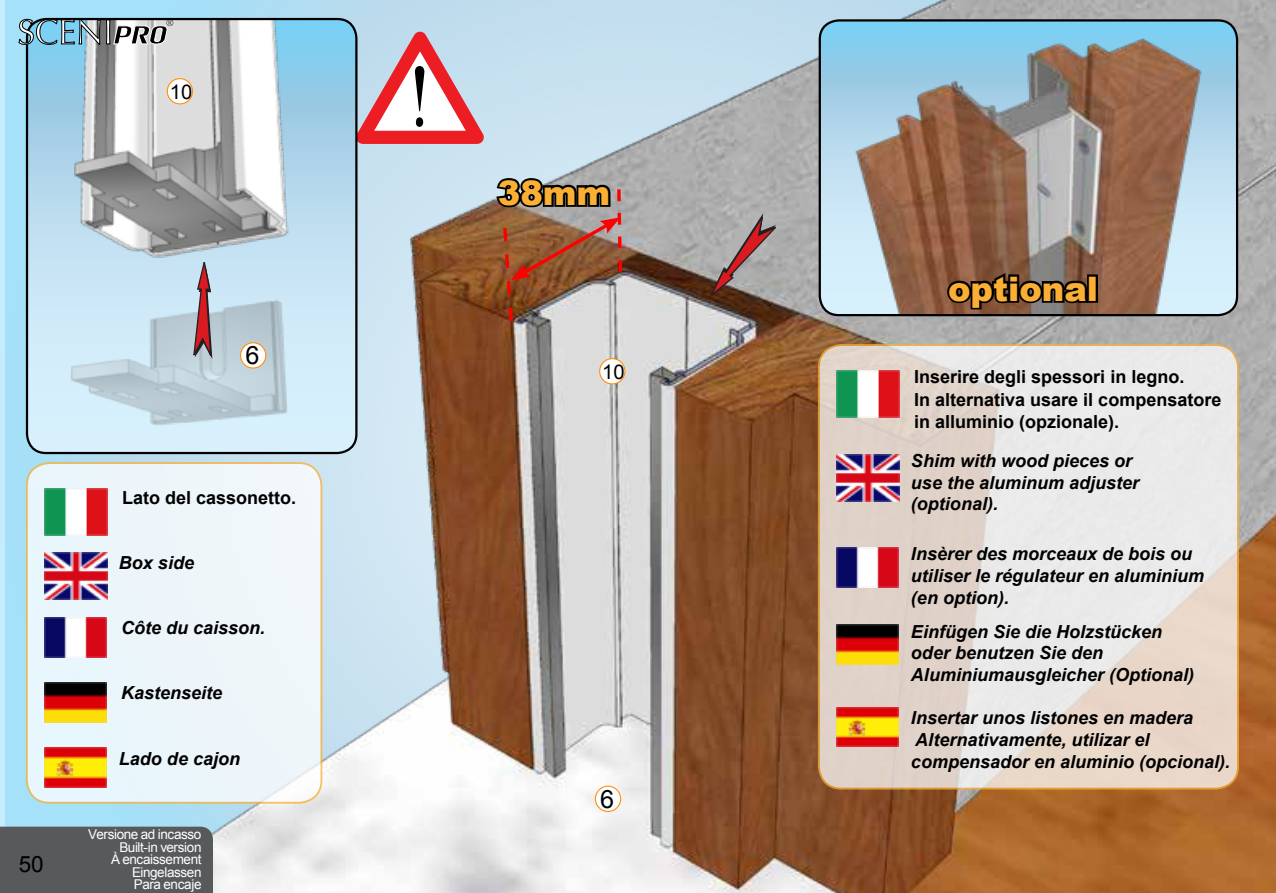
<style>
.page{position:relative;width:1276px;height:893px;background:#fff}
.page>*{position:absolute;margin:0;border:0;box-sizing:border-box;transform-origin:0 0}
.t1{font:900 33.75px "Arial";color:#fbb034}
.t2{font:25.2px "Arial";color:#000}
.t3{font:22.5px "Arial";color:#000}
.t4{font:20.25px "Arial";color:#000}
.t5{font:italic 700 18px/21.6px "Arial";color:#000}
.t6{font:700 18px/22.5px "Arial";color:#000}
.t7{font:13.5px/12.4px "Arial";letter-spacing:-.03em;color:#fff;text-align:right}
</style>
<div class="page">
<img style="left:0;top:0;width:1276px;height:893px">
<svg style="left:345px;top:12px;width:155px;height:143px"></svg>
<div style="left:595px;top:786px;width:25px;height:25px;background:#fff;border-radius:50%"></div>
<div style="left:595px;top:786px;width:26px;height:26px;border:1px solid #ff8b00;border-radius:50%"></div>
<svg style="left:707px;top:211px;width:74px;height:89px"></svg>
<img style="left:493px;top:175px;width:131px;height:150px">
<svg style="left:27px;top:19px;width:329px;height:434px"></svg>
<img style="left:27px;top:21px;width:318px;height:425px">
<div style="left:26px;top:18px;width:331px;height:436px;border:2px solid #000;border-radius:19px"></div>
<img style="left:820px;top:20px;width:417px;height:295px">
<div style="left:818px;top:19px;width:420px;height:297px;border:2px solid #000;border-radius:19px"></div>
<svg style="left:192px;top:256px;width:20px;height:106px"></svg>
<div style="left:167px;top:79px;width:25px;height:25px;background:#fff;border-radius:50%"></div>
<div style="left:167px;top:78px;width:26px;height:26px;border:1px solid #ff8b00;border-radius:50%"></div>
<div style="left:600px;top:359px;width:25px;height:25px;background:#fff;border-radius:50%"></div>
<div style="left:599px;top:358px;width:26px;height:26px;border:1px solid #ff8b00;border-radius:50%"></div>
<svg style="left:944px;top:270px;width:148px;height:41px"></svg>
<div style="left:1087px;top:274px;width:11px;height:29px;border:4px solid #000"></div>
<svg style="left:819px;top:345px;width:419px;height:444px"></svg>
<div style="left:818px;top:344px;width:421px;height:445px;border:2px solid #fbb034;border-radius:23px"></div>
<div style="left:27px;top:463px;width:294px;height:340px;background:#eef6fa;border-radius:23px"></div>
<div style="left:26px;top:462px;width:296px;height:342px;border:2px solid #fbb034;border-radius:23px"></div>
<img style="left:836px;top:370px;width:63px;height:47px">
<img style="left:44px;top:488px;width:63px;height:47px">
<img style="left:836px;top:454px;width:63px;height:47px">
<img style="left:44px;top:553px;width:63px;height:47px">
<img style="left:836px;top:625px;width:62px;height:39px">
<img style="left:44px;top:682px;width:62px;height:40px">
<img style="left:836px;top:547px;width:62px;height:40px">
<img style="left:44px;top:618px;width:62px;height:40px">
<img style="left:836px;top:707px;width:62px;height:40px">
<img style="left:44px;top:747px;width:62px;height:40px">
<div style="left:240px;top:343px;width:26px;height:25px;background:#fff;border-radius:50%"></div>
<div style="left:240px;top:342px;width:26px;height:27px;border:1px solid #ff8b00;border-radius:50%"></div>
<div style="left:0;top:827px;width:213px;height:66px;background:#58595b"></div>
<svg style="left:18px;top:19px;width:155px;height:26px"></svg>
<p class="t3" style="left:19px;top:850px;width:27px">50</p>
<p class="t4" style="left:170px;top:78px;width:24px">10</p>
<h2 class="t2" style="left:245px;top:339px;width:16px">6</h2>
<p class="t6" style="left:122px;top:486px;width:176px">Lato del cassonetto.</p>
<p class="t5" style="left:119px;top:552px;width:77px">Box side</p>
<p class="t5" style="left:121px;top:617px;width:146px">Côte du caisson.</p>
<p class="t5" style="left:121px;top:683px;width:103px">Kastenseite</p>
<h1 class="t1" style="left:498px;top:174px;width:114px">38mm</h1>
<p class="t4" style="left:602px;top:358px;width:24px">10</p>
<h1 class="t1" style="left:948px;top:270px;width:152px">optional</h1>
<p class="t6" style="left:914px;top:366px;width:309px">Inserire degli spessori in legno.<br>In alternativa usare il compensatore in alluminio (opzionale).</p>
<p class="t5" style="left:911px;top:451px;width:230px">Shim with wood pieces or use the aluminum adjuster (optional).</p>
<p class="t5" style="left:911px;top:544px;width:295px">Insèrer des morceaux de bois ou utiliser le régulateur en aluminium (en option).</p>
<p class="t5" style="left:911px;top:621px;width:285px">Einfügen Sie die Holzstücken oder benutzen Sie den<br>Aluminiumausgleicher (Optional)</p>
<p class="t5" style="left:911px;top:708px;width:284px">Insertar unos listones en madera<br>Alternativamente, utilizar el</p>
<p class="t5" style="left:119px;top:748px;width:123px">Lado de cajon</p>
<p class="t5" style="left:911px;top:751px;width:321px">compensador en aluminio (opcional).</p>
<p class="t7" style="left:88px;top:829px;width:115px">Versione ad incasso<br>Built-in version<br>À encaissement<br>Eingelassen<br>Para encaje</p>
<h2 class="t2" style="left:600px;top:782px;width:16px">6</h2>
</div>
